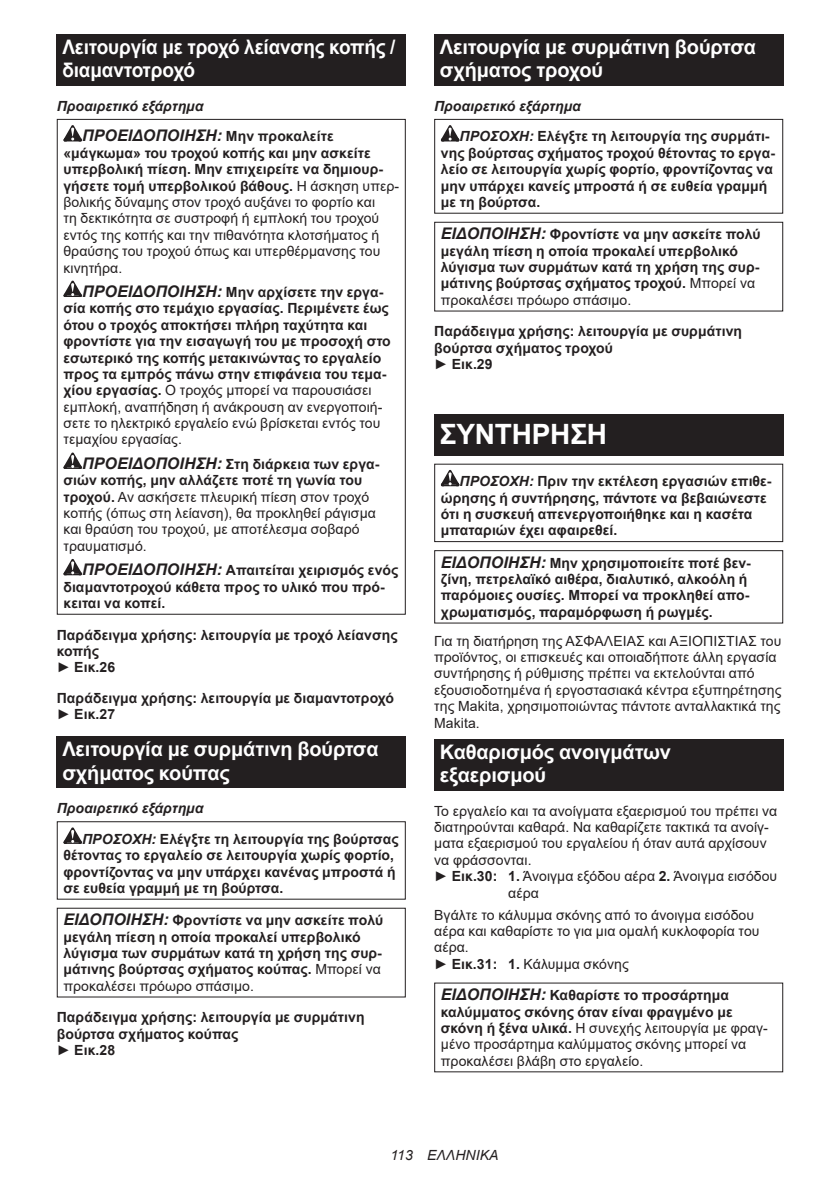
<style>
.page{position:relative;width:840px;height:1191px;background:#fff}
.page>*{position:absolute;margin:0;border:0;box-sizing:border-box;transform-origin:0 0}
.t1{font:700 28px "Arial";letter-spacing:-.01em;color:#fff}
.t2{font:700 20px/23.4px "Arial";letter-spacing:-.01em;color:#fff}
.t3{font:700 20px/23.4px "Arial";letter-spacing:-.01em;color:#fff;scale:.95 1}
.t4{font:italic 700 16px "Arial";letter-spacing:.005em;color:#231f20}
.t5{font:700 14px/16.4px "Arial";letter-spacing:.005em;color:#231f20}
.t6{font:14px/16.4px "Arial";letter-spacing:.005em;color:#231f20}
.t7{font:italic 700 14px "Arial";letter-spacing:.005em;color:#231f20}
.t8{font:italic 14px "Arial";letter-spacing:.005em;color:#231f20}
.s1{font-style:normal;font-size:14px}
.s2{font-weight:700}
.s3{font-style:italic;font-size:16px}
.s4{font-weight:400}
.s5{font-weight:700;font-style:italic;font-size:16px}
.s6{font-style:italic}
</style>
<div class="page">
<div style="left:57px;top:34px;width:348px;height:52px;background:#231f20"></div>
<svg style="left:63px;top:125px;width:19px;height:16px"></svg>
<svg style="left:63px;top:281px;width:19px;height:16px"></svg>
<svg style="left:63px;top:452px;width:19px;height:17px"></svg>
<svg style="left:63px;top:559px;width:19px;height:16px"></svg>
<div style="left:57px;top:736px;width:348px;height:52px;background:#231f20"></div>
<svg style="left:63px;top:827px;width:19px;height:17px"></svg>
<div style="left:57px;top:821px;width:348px;height:78px;border:1px solid #231f20"></div>
<div style="left:434px;top:34px;width:348px;height:52px;background:#231f20"></div>
<svg style="left:440px;top:125px;width:19px;height:16px"></svg>
<div style="left:434px;top:119px;width:348px;height:95px;border:1px solid #231f20"></div>
<div style="left:434px;top:222px;width:348px;height:89px;border:1px solid #231f20"></div>
<div style="left:434px;top:414px;width:348px;height:41px;background:#231f20"></div>
<svg style="left:440px;top:470px;width:19px;height:16px"></svg>
<div style="left:434px;top:464px;width:348px;height:78px;border:1px solid #231f20"></div>
<div style="left:434px;top:550px;width:348px;height:73px;border:1px solid #231f20"></div>
<div style="left:434px;top:739px;width:348px;height:52px;background:#231f20"></div>
<h2 class="t3" style="left:62px;top:36px;width:352px">Λειτουργία με τροχό λείανσης κοπής / διαμαντοτροχό</h2>
<p class="t7" style="left:57px;top:97px;width:148px">Προαιρετικό εξάρτημα</p>
<p class="t4" style="left:82px;top:125px;width:253px">ΠΡΟΕΙΔΟΠΟΙΗΣΗ: <span class="s1">Μην προκαλείτε</span></p>
<p class="t6" style="left:63px;top:145px;width:337px"><span class="s2">«μάγκωμα» του τροχού κοπής και μην ασκείτε υπερβολική πίεση. Μην επιχειρείτε να δημιουρ&shy;γήσετε τομή υπερβολικού βάθους.</span> Η άσκηση υπερ&shy;βολικής δύναμης στον τροχό αυξάνει το φορτίο και<br>τη δεκτικότητα σε συστροφή ή εμπλοκή του τροχού εντός της κοπής και την πιθανότητα κλοτσήματος ή θραύσης του τροχού όπως και υπερθέρμανσης του κινητήρα.</p>
<p class="t5" style="left:63px;top:284px;width:329px;text-indent:19px"><span class="s3">ΠΡΟΕΙΔΟΠΟΙΗΣΗ:</span> Μην αρχίσετε την εργα&shy;σία κοπής στο τεμάχιο εργασίας. Περιμένετε έως ότου ο τροχός αποκτήσει πλήρη ταχύτητα και φροντίστε για την εισαγωγή του με προσοχή στο εσωτερικό της κοπής μετακινώντας το εργαλείο προς τα εμπρός πάνω στην επιφάνεια του τεμα&shy;χίου εργασίας. <span class="s4">Ο τροχός μπορεί να παρουσιάσει εμπλοκή, αναπήδηση ή ανάκρουση αν ενεργοποιή&shy;σετε το ηλεκτρικό εργαλείο ενώ βρίσκεται εντός του τεμαχίου εργασίας.</span></p>
<p class="t6" style="left:63px;top:456px;width:317px;text-indent:19px"><span class="s5">ΠΡΟΕΙΔΟΠΟΙΗΣΗ:</span> <span class="s2">Στη διάρκεια των εργα&shy;σιών κοπής, μην αλλάζετε ποτέ τη γωνία του τροχού.</span> Αν ασκήσετε πλευρική πίεση στον τροχό κοπής (όπως στη λείανση), θα προκληθεί ράγισμα και θραύση του τροχού, με αποτέλεσμα σοβαρό τραυματισμό.</p>
<p class="t5" style="left:63px;top:562px;width:336px;text-indent:19px"><span class="s3">ΠΡΟΕΙΔΟΠΟΙΗΣΗ:</span> Απαιτείται χειρισμός ενός διαμαντοτροχού κάθετα προς το υλικό που πρό&shy;κειται να κοπεί.</p>
<p class="t5" style="left:57px;top:626px;width:342px">Παράδειγμα χρήσης: λειτουργία με τροχό λείανσης κοπής<br><span class="s4">►</span> Εικ.26</p>
<p class="t5" style="left:57px;top:690px;width:338px">Παράδειγμα χρήσης: λειτουργία με διαμαντοτροχό <span class="s4">►</span> Εικ.27</p>
<h2 class="t2" style="left:62px;top:738px;width:318px">Λειτουργία με συρμάτινη βούρτσα σχήματος κούπας</h2>
<p class="t5" style="left:82px;top:793px;width:318px;line-height:30.6px;text-indent:-25px"><span class="s6">Προαιρετικό εξάρτημα<br>ΠΡΟΣΟΧΗ:</span> Ελέγξτε τη λειτουργία της βούρτσας</p>
<p class="t5" style="left:63px;top:847px;width:333px;text-align:justify">θέτοντας το εργαλείο σε λειτουργία χωρίς φορτίο, φροντίζοντας να μην υπάρχει κανένας μπροστά ή σε ευθεία γραμμή με τη βούρτσα.</p>
<p class="t5" style="left:63px;top:912px;width:321px"><span class="s3">ΕΙΔΟΠΟΙΗΣΗ:</span> Φροντίστε να μην ασκείτε πολύ μεγάλη πίεση η οποία προκαλεί υπερβολικό λύγισμα των συρμάτων κατά τη χρήση της συρ&shy;μάτινης βούρτσας σχήματος κούπας. <span class="s4">Μπορεί να προκαλέσει πρόωρο σπάσιμο.</span></p>
<p class="t5" style="left:57px;top:1009px;width:309px">Παράδειγμα χρήσης: λειτουργία με συρμάτινη βούρτσα σχήματος κούπας<br><span class="s4">►</span> Εικ.28</p>
<h2 class="t2" style="left:439px;top:36px;width:318px">Λειτουργία με συρμάτινη βούρτσα σχήματος τροχού</h2>
<p class="t5" style="left:459px;top:91px;width:311px;line-height:30.6px;text-indent:-25px"><span class="s6">Προαιρετικό εξάρτημα<br>ΠΡΟΣΟΧΗ:</span> Ελέγξτε τη λειτουργία της συρμάτι-</p>
<p class="t5" style="left:440px;top:145px;width:335px">νης βούρτσας σχήματος τροχού θέτοντας το εργα&shy;λείο σε λειτουργία χωρίς φορτίο, φροντίζοντας να μην υπάρχει κανείς μπροστά ή σε ευθεία γραμμή με τη βούρτσα.</p>
<p class="t5" style="left:440px;top:226px;width:321px"><span class="s3">ΕΙΔΟΠΟΙΗΣΗ:</span> Φροντίστε να μην ασκείτε πολύ μεγάλη πίεση η οποία προκαλεί υπερβολικό λύγισμα των συρμάτων κατά τη χρήση της συρ&shy;μάτινης βούρτσας σχήματος τροχού. <span class="s4">Μπορεί να προκαλέσει πρόωρο σπάσιμο.</span></p>
<p class="t5" style="left:434px;top:323px;width:309px">Παράδειγμα χρήσης: λειτουργία με συρμάτινη βούρτσα σχήματος τροχού<br><span class="s4">►</span> Εικ.29</p>
<h1 class="t1" style="left:439px;top:415px;width:169px">ΣΥΝΤΗΡΗΣΗ</h1>
<p class="t5" style="left:440px;top:473px;width:332px;text-indent:19px"><span class="s6">ΠΡΟΣΟΧΗ:</span> Πριν την εκτέλεση εργασιών επιθε&shy;ώρησης ή συντήρησης, πάντοτε να βεβαιώνεστε ότι η συσκευή απενεργοποιήθηκε και η κασέτα μπαταριών έχει αφαιρεθεί.</p>
<p class="t5" style="left:440px;top:555px;width:311px"><span class="s3">ΕΙΔΟΠΟΙΗΣΗ:</span> Μην χρησιμοποιείτε ποτέ βεν&shy;ζίνη, πετρελαϊκό αιθέρα, διαλυτικό, αλκοόλη ή παρόμοιες ουσίες. Μπορεί να προκληθεί απο&shy;χρωματισμός, παραμόρφωση ή ρωγμές.</p>
<p class="t6" style="left:434px;top:632px;width:348px">Για τη διατήρηση της ΑΣΦΑΛΕΙΑΣ και ΑΞΙΟΠΙΣΤΙΑΣ του προϊόντος, οι επισκευές και οποιαδήποτε άλλη εργασία συντήρησης ή ρύθμισης πρέπει να εκτελούνται από εξουσιοδοτημένα ή εργοστασιακά κέντρα εξυπηρέτησης της Makita, χρησιμοποιώντας πάντοτε ανταλλακτικά της Makita.</p>
<h2 class="t2" style="left:439px;top:740px;width:232px">Καθαρισμός ανοιγμάτων εξαερισμού</h2>
<p class="t6" style="left:434px;top:802px;width:344px">Το εργαλείο και τα ανοίγματα εξαερισμού του πρέπει να</p>
<p class="t6" style="left:434px;top:819px;width:336px">διατηρούνται καθαρά. Να καθαρίζετε τακτικά τα ανοίγ-</p>
<p class="t6" style="left:434px;top:835px;width:334px">ματα εξαερισμού του εργαλείου ή όταν αυτά αρχίσουν</p>
<p class="t6" style="left:434px;top:851px;width:99px">να φράσσονται.</p>
<p class="t6" style="left:434px;top:868px;width:344px">► <span class="s2">Εικ.30: 1.</span> Άνοιγμα εξόδου αέρα <span class="s2">2.</span> Άνοιγμα εισόδου</p>
<p class="t6" style="left:508px;top:884px;width:32px">αέρα</p>
<p class="t6" style="left:434px;top:906px;width:327px">Βγάλτε το κάλυμμα σκόνης από το άνοιγμα εισόδου αέρα και καθαρίστε το για μια ομαλή κυκλοφορία του αέρα.<br>► <span class="s2">Εικ.31: 1.</span> Κάλυμμα σκόνης</p>
<p class="t6" style="left:440px;top:987px;width:328px"><span class="s5">ΕΙΔΟΠΟΙΗΣΗ:</span> <span class="s2">Καθαρίστε το προσάρτημα καλύμματος σκόνης όταν είναι φραγμένο με σκόνη ή ξένα υλικά.</span> Η συνεχής λειτουργία με φραγ&shy;μένο προσάρτημα καλύμματος σκόνης μπορεί να προκαλέσει βλάβη στο εργαλείο.</p>
<p class="t8" style="left:390px;top:1146px;width:110px">113 ΕΛΛΗΝΙΚΑ</p>
</div>
